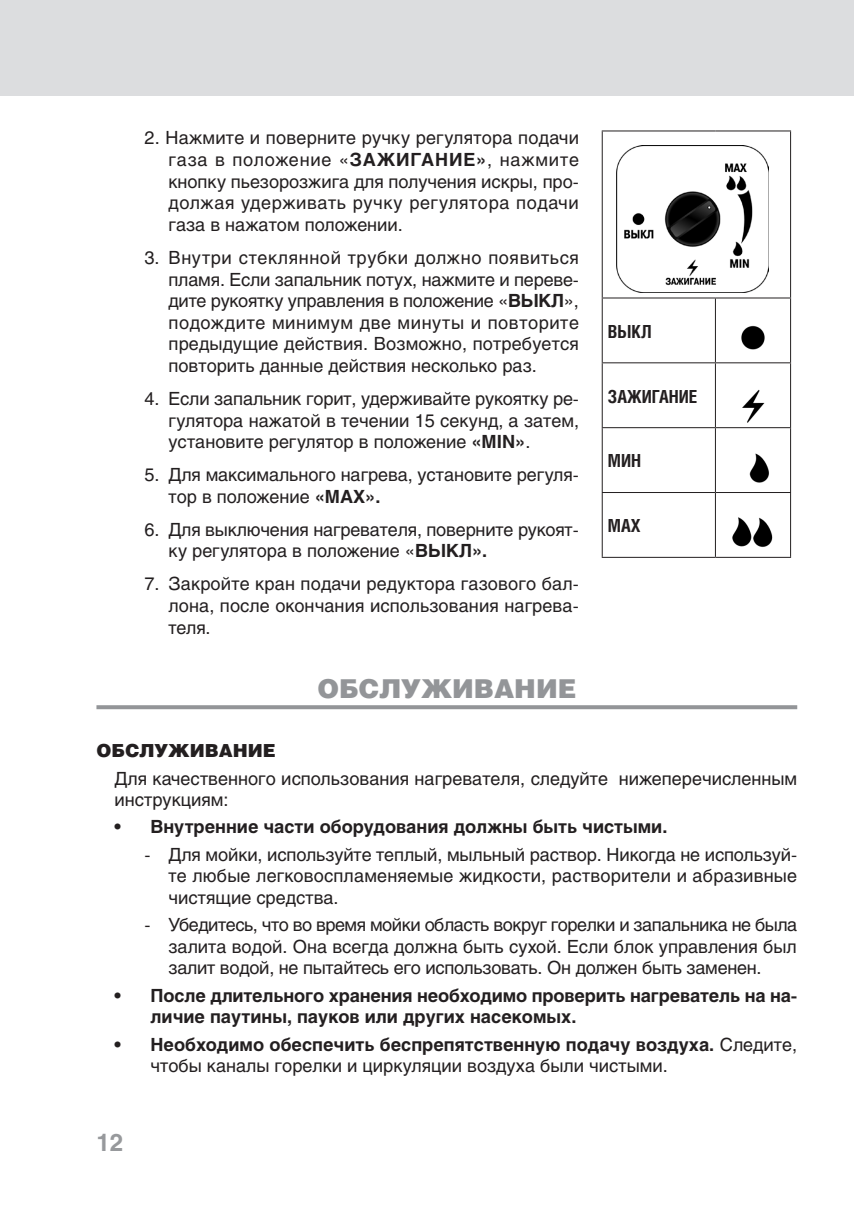
<style>
.page{position:relative;width:854px;height:1214px;background:#fff}
.page>*{position:absolute;margin:0;border:0;box-sizing:border-box;transform-origin:0 0}
.t1{font:900 26px "Helios";color:#939598}
.t2{font:700 24px "Helios";color:#97999c}
.t3{font:18px/21.6px "Helios";color:#231f20;text-align:justify}
.t4{font:700 18px/21.6px "Helios";color:#231f20}
.t5{font:700 18px "Helios Cond";color:#231f20}
.t6{font:900 18px "Helios";color:#231f20}
.s1{font-weight:700}
</style>
<div class="page">
<div style="left:0;top:0;width:853px;height:95px;background:#dcdddf"></div>
<svg style="left:96px;top:705px;width:701px;height:4px;background:#989a9d"></svg>
<hr style="left:601px;top:130px;width:114px;height:1px;background:#231f20">
<hr style="left:715px;top:130px;width:75px;height:1px;background:#231f20">
<hr style="left:601px;top:297px;width:114px;height:1px;background:#231f20">
<hr style="left:715px;top:297px;width:75px;height:1px;background:#231f20">
<hr style="left:601px;top:362px;width:114px;height:1px;background:#231f20">
<hr style="left:715px;top:362px;width:75px;height:1px;background:#231f20">
<hr style="left:601px;top:427px;width:114px;height:1px;background:#231f20">
<hr style="left:715px;top:427px;width:75px;height:1px;background:#231f20">
<hr style="left:601px;top:492px;width:114px;height:1px;background:#231f20">
<hr style="left:715px;top:492px;width:75px;height:1px;background:#231f20">
<hr style="left:601px;top:557px;width:114px;height:1px;background:#231f20">
<hr style="left:715px;top:557px;width:75px;height:1px;background:#231f20">
<hr style="left:601px;top:131px;width:1px;height:166px;background:#231f20">
<hr style="left:601px;top:298px;width:1px;height:64px;background:#231f20">
<hr style="left:601px;top:363px;width:1px;height:64px;background:#231f20">
<hr style="left:601px;top:428px;width:1px;height:64px;background:#231f20">
<hr style="left:601px;top:493px;width:1px;height:64px;background:#231f20">
<hr style="left:789px;top:131px;width:1px;height:166px;background:#231f20">
<hr style="left:714px;top:298px;width:1px;height:64px;background:#231f20">
<hr style="left:789px;top:298px;width:1px;height:64px;background:#231f20">
<hr style="left:714px;top:363px;width:1px;height:64px;background:#231f20">
<hr style="left:789px;top:363px;width:1px;height:64px;background:#231f20">
<hr style="left:714px;top:428px;width:1px;height:64px;background:#231f20">
<hr style="left:789px;top:428px;width:1px;height:64px;background:#231f20">
<hr style="left:714px;top:493px;width:1px;height:64px;background:#231f20">
<hr style="left:789px;top:493px;width:1px;height:64px;background:#231f20">
<img style="left:616px;top:145px;width:152px;height:147px">
<img style="left:741px;top:325px;width:24px;height:25px">
<img style="left:742px;top:389px;width:23px;height:33px">
<img style="left:749px;top:453px;width:20px;height:30px">
<img style="left:732px;top:517px;width:41px;height:30px">
<p class="t3" style="left:168px;top:127px;width:412px;text-indent:-24px">2. Нажмите и поверните ручку регулятора подачи газа в положение «<span class="s1">ЗАЖИГАНИЕ»</span>, нажмите кнопку пьезорозжига для получения искры, про&shy;должая удерживать ручку регулятора подачи газа в нажатом положении.</p>
<p class="t3" style="left:168px;top:246px;width:412px;text-indent:-24px">3. Внутри стеклянной трубки должно появиться пламя. Если запальник потух, нажмите и переве&shy;дите рукоятку управления в положение «<span class="s1">ВЫКЛ</span>», подождите минимум две минуты и повторите предыдущие действия. Возможно, потребуется повторить данные действия несколько раз.</p>
<p class="t3" style="left:168px;top:387px;width:412px;text-indent:-24px">4. Если запальник горит, удерживайте рукоятку ре&shy;гулятора нажатой в течении 15 секунд, а затем, установите регулятор в положение <span class="s1">«MIN»</span>.</p>
<p class="t3" style="left:168px;top:463px;width:412px;text-indent:-24px">5. Для максимального нагрева, установите регуля&shy;тор в положение <span class="s1">«MAX».</span></p>
<p class="t3" style="left:168px;top:518px;width:412px;text-indent:-24px">6. Для выключения нагревателя, поверните рукоят&shy;ку регулятора в положение «<span class="s1">ВЫКЛ».</span></p>
<p class="t3" style="left:168px;top:573px;width:412px;text-indent:-24px">7. Закройте кран подачи редуктора газового бал&shy;лона, после окончания использования нагрева&shy;теля.</p>
<h1 class="t1" style="left:317px;top:672px;width:260px">ОБСЛУЖИВАНИЕ</h1>
<p class="t5" style="left:607px;top:320px;width:45px">ВЫКЛ</p>
<p class="t5" style="left:607px;top:385px;width:91px">ЗАЖИГАНИЕ</p>
<p class="t5" style="left:607px;top:450px;width:35px">МИН</p>
<p class="t5" style="left:607px;top:515px;width:34px">МАХ</p>
<p class="t6" style="left:96px;top:739px;width:31px">Обслуживание</p>
<p class="t3" style="left:114px;top:767px;width:684px">Для качественного использования нагревателя, следуйте нижеперечисленным инструкциям:</p>
<p class="t4" style="left:114px;top:816px;width:554px">• Внутренние части оборудования должны быть чистыми.</p>
<p class="t3" style="left:168px;top:843px;width:630px;text-indent:-24px">- Для мойки, используйте теплый, мыльный раствор. Никогда не используй&shy;те любые легковоспламеняемые жидкости, растворители и абразивные чистящие средства.</p>
<p class="t3" style="left:168px;top:913px;width:630px;text-indent:-24px">- Убедитесь, что во время мойки область вокруг горелки и запальника не была залита водой. Она всегда должна быть сухой. Если блок управления был залит водой, не пытайтесь его использовать. Он должен быть заменен.</p>
<p class="t4" style="left:150px;top:984px;width:648px;text-indent:-36px">• После длительного хранения необходимо проверить нагреватель на на&shy;личие паутины, пауков или других насекомых.</p>
<p class="t3" style="left:150px;top:1033px;width:648px;text-indent:-36px"><span class="s1">• Необходимо обеспечить беспрепятственную подачу воздуха.</span> Следите, чтобы каналы горелки и циркуляции воздуха были чистыми.</p>
<h2 class="t2" style="left:96px;top:1128px;width:28px">12</h2>
</div>
